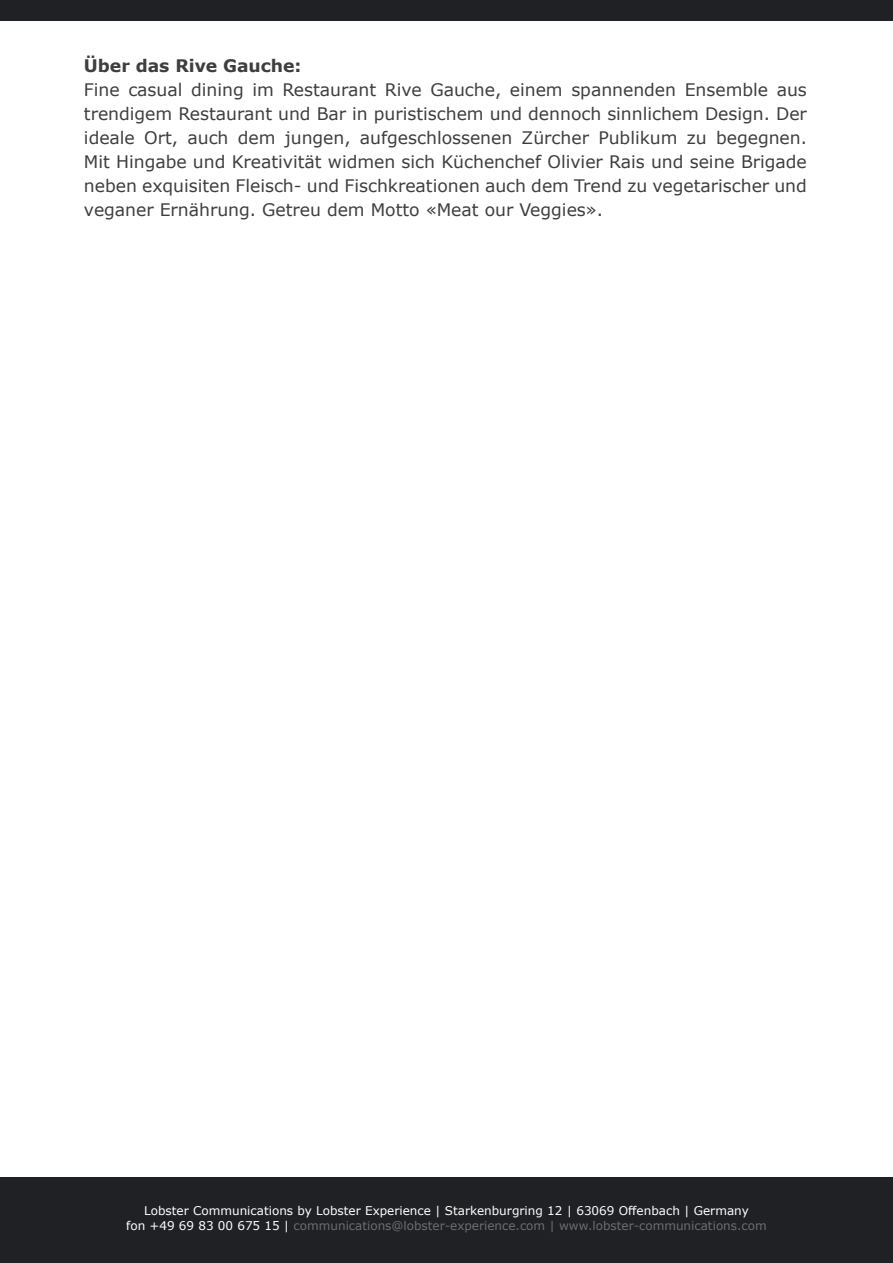
<style>
.page{position:relative;width:893px;height:1263px;background:#fff}
.page>*{position:absolute;margin:0;border:0;box-sizing:border-box;transform-origin:0 0}
.t1{font:17.25px/24px "Verdana";color:#3e3e3f;text-align:justify}
.t2{font:700 17.25px "Verdana";color:#3e3e3f}
.t3{font:12px "Verdana";color:#6c6d70}
.t4{font:12px "Verdana";color:#fff}
.s1{color:#fff}
</style>
<div class="page">
<div style="left:0;top:0;width:893px;height:20px;background:#202125"></div>
<div style="left:0;top:1177px;width:893px;height:86px;background:#202125"></div>
<p class="t2" style="left:84px;top:53px;width:219px">Über das Rive Gauche:</p>
<p class="t1" style="left:84px;top:77px;width:725px">Fine casual dining im Restaurant Rive Gauche, einem spannenden Ensemble aus trendigem Restaurant und Bar in puristischem und dennoch sinnlichem Design. Der ideale Ort, auch dem jungen, aufgeschlossenen Zürcher Publikum zu begegnen.<br>Mit Hingabe und Kreativität widmen sich Küchenchef Olivier Rais und seine Brigade neben exquisiten Fleisch- und Fischkreationen auch dem Trend zu vegetarischer und veganer Ernährung. Getreu dem Motto «Meat our Veggies».</p>
<p class="t4" style="left:144px;top:1203px;width:606px">Lobster Communications by Lobster Experience | Starkenburgring 12 | 63069 Offenbach | Germany</p>
<p class="t3" style="left:126px;top:1217px;width:642px"><span class="s1">fon +49 69 83 00 675 15 |</span> communications@lobster-experience.com | www.lobster-communications.com</p>
</div>
